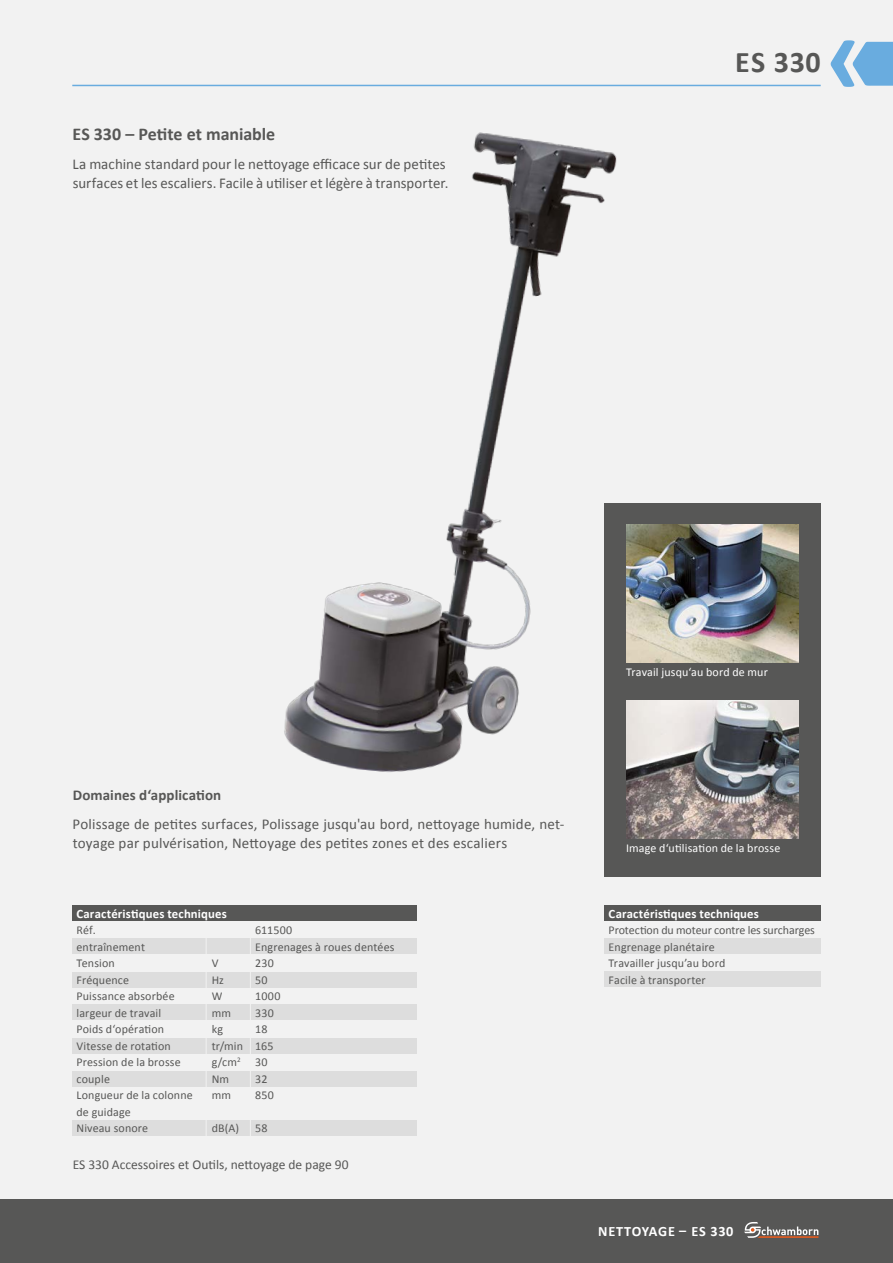
<style>
.page{position:relative;width:893px;height:1263px;background:#fff}
.page>*{position:absolute;margin:0;border:0;box-sizing:border-box;transform-origin:0 0}
.t1{font:700 30px "Calibri";color:#575756}
.t2{font:700 18px "Calibri";letter-spacing:-.005em;color:#575756}
.t3{font:15px/19.2px "Calibri";letter-spacing:.01em;color:#575756}
.t4{font:700 15px "Calibri";letter-spacing:.005em;color:#575756}
.t5{font:700 14.25px "Calibri";letter-spacing:.045em;color:#fff}
.t6{font:13.5px "Calibri";color:#575756}
.t7{font:700 12.75px "Calibri";letter-spacing:.01em;color:#fff}
.t8{font:12px/16.5px "Calibri";letter-spacing:.01em;color:#575756}
.t9{font:12px "Calibri";letter-spacing:.01em;color:#fff}
</style>
<div class="page">
<div style="left:0;top:0;width:893px;height:1199px;background:#f2f2f2"></div>
<div style="left:0;top:1199px;width:893px;height:64px;background:#575756"></div>
<svg style="left:744px;top:1222px;width:74px;height:16px"></svg>
<div style="left:604px;top:503px;width:217px;height:374px;background:#575756"></div>
<div style="left:604px;top:905px;width:217px;height:16px;background:#575756"></div>
<div style="left:604px;top:938px;width:217px;height:16px;background:#ddd"></div>
<div style="left:604px;top:971px;width:217px;height:16px;background:#ddd"></div>
<div style="left:72px;top:905px;width:345px;height:16px;background:#575756"></div>
<div style="left:72px;top:938px;width:345px;height:16px;background:#ddd"></div>
<div style="left:72px;top:972px;width:345px;height:16px;background:#ddd"></div>
<div style="left:72px;top:1004px;width:345px;height:16px;background:#ddd"></div>
<div style="left:72px;top:1038px;width:345px;height:16px;background:#ddd"></div>
<div style="left:72px;top:1071px;width:345px;height:16px;background:#ddd"></div>
<div style="left:72px;top:1120px;width:345px;height:16px;background:#ddd"></div>
<hr style="left:250px;top:937px;width:1px;height:210px;background:#f2f2f2">
<hr style="left:206px;top:937px;width:1px;height:210px;background:#f2f2f2">
<img style="left:683px;top:525px;width:115px;height:137px">
<img style="left:626px;top:701px;width:172px;height:137px">
<img style="left:284px;top:132px;width:399px;height:652px">
<hr style="left:72px;top:85px;width:749px;height:1px;background:#69acdf">
<svg style="left:831px;top:40px;width:62px;height:47px"></svg>
<h2 class="t2" style="left:73px;top:123px;width:204px">ES 330 – Petite et maniable</h2>
<p class="t3" style="left:73px;top:154px;width:377px">La machine standard pour le nettoyage efficace sur de petites surfaces et les escaliers. Facile à utiliser et légère à transporter.</p>
<h1 class="t1" style="left:735px;top:43px;width:87px">ES 330</h1>
<p class="t9" style="left:626px;top:663px;width:143px">Travail jusqu‘au bord de mur</p>
<p class="t4" style="left:73px;top:786px;width:150px">Domaines d‘application</p>
<p class="t3" style="left:73px;top:814px;width:493px">Polissage de petites surfaces, Polissage jusqu'au bord, nettoyage humide, net&shy;toyage par pulvérisation, Nettoyage des petites zones et des escaliers</p>
<p class="t7" style="left:77px;top:905px;width:152px">Caractéristiques techniques</p>
<p class="t8" style="left:77px;top:922px;width:21px">Réf.</p>
<p class="t8" style="left:255px;top:922px;width:39px">611500</p>
<p class="t8" style="left:77px;top:938px;width:70px">entraînement</p>
<p class="t8" style="left:255px;top:938px;width:141px">Engrenages à roues dentées</p>
<p class="t8" style="left:77px;top:955px;width:40px">Tension</p>
<p class="t8" style="left:212px;top:955px;width:8px">V</p>
<p class="t8" style="left:255px;top:955px;width:20px">230</p>
<p class="t8" style="left:77px;top:971px;width:54px">Fréquence</p>
<p class="t8" style="left:212px;top:971px;width:14px">Hz</p>
<p class="t8" style="left:255px;top:971px;width:14px">50</p>
<p class="t8" style="left:77px;top:988px;width:100px">Puissance absorbée</p>
<p class="t8" style="left:212px;top:988px;width:12px">W</p>
<p class="t8" style="left:255px;top:988px;width:27px">1000</p>
<p class="t8" style="left:77px;top:1004px;width:86px">largeur de travail</p>
<p class="t8" style="left:212px;top:1004px;width:21px">mm</p>
<p class="t8" style="left:255px;top:1004px;width:20px">330</p>
<p class="t8" style="left:77px;top:1021px;width:89px">Poids d‘opération</p>
<p class="t8" style="left:212px;top:1021px;width:13px">kg</p>
<p class="t8" style="left:255px;top:1021px;width:14px">18</p>
<p class="t8" style="left:77px;top:1037px;width:96px">Vitesse de rotation</p>
<p class="t8" style="left:212px;top:1037px;width:63px">tr/min 165</p>
<p class="t8" style="left:77px;top:1054px;width:106px">Pression de la brosse</p>
<p class="t8" style="left:212px;top:1054px;width:57px">g/cm<sup>2</sup> 30</p>
<p class="t8" style="left:77px;top:1070px;width:35px">couple</p>
<p class="t8" style="left:212px;top:1070px;width:19px">Nm</p>
<p class="t8" style="left:255px;top:1070px;width:14px">32</p>
<p class="t8" style="left:77px;top:1087px;width:118px">Longueur de la colonne</p>
<p class="t8" style="left:212px;top:1087px;width:21px">mm</p>
<p class="t8" style="left:255px;top:1087px;width:20px">850</p>
<p class="t8" style="left:77px;top:1103px;width:73px">de guidage<br>Niveau sonore</p>
<p class="t8" style="left:212px;top:1120px;width:29px">dB(A)</p>
<p class="t8" style="left:255px;top:1120px;width:14px">58</p>
<p class="t6" style="left:73px;top:1155px;width:277px">ES 330 Accessoires et Outils, nettoyage de page 90</p>
<p class="t9" style="left:626px;top:839px;width:156px">Image d‘utilisation de la brosse</p>
<p class="t7" style="left:609px;top:905px;width:152px">Caractéristiques techniques</p>
<p class="t8" style="left:609px;top:921px;width:208px">Protection du moteur contre les -surcharges<br>Engrenage planétaire<br>Travailler jusqu’au bord<br>Facile à transporter</p>
<p class="t5" style="left:598px;top:1222px;width:137px">NETTOYAGE – ES 330</p>
</div>
